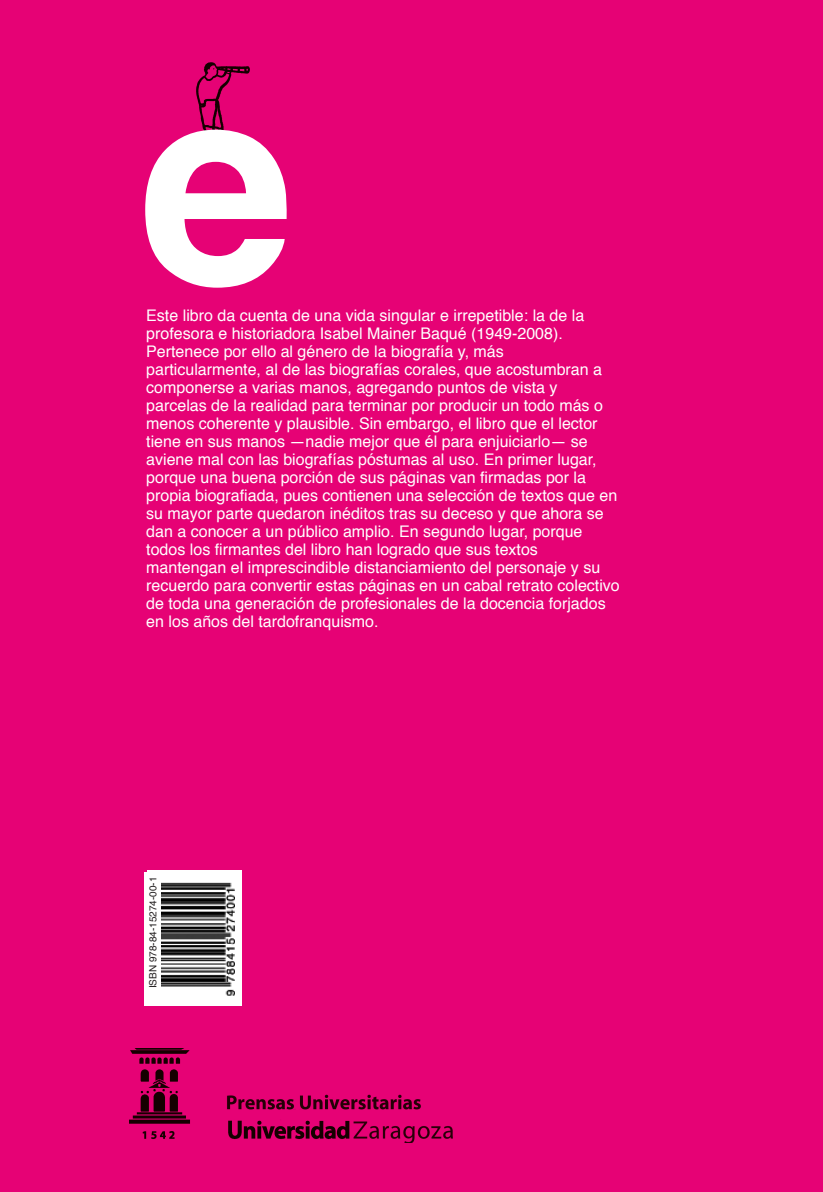
<style>
.page{position:relative;width:823px;height:1192px;background:#fff}
.page>*{position:absolute;margin:0;border:0;box-sizing:border-box;transform-origin:0 0}
.t1{font:700 280px "Helvetica";color:#fff}
.t2{font:16px/18px "Helvetica";color:#fff}
.t3{font:10px "Helvetica";color:#231f20}
</style>
<div class="page">
<div style="left:0;top:0;width:822px;height:1191px;background:#e60275"></div>
<div style="left:144px;top:871px;width:98px;height:134px;background:#fff"></div>
<div style="left:160px;top:869px;width:82px;height:134px;background:#fff"></div>
<img style="left:161px;top:882px;width:74px;height:114px">
<img style="left:129px;top:1048px;width:323px;height:94px">
<div style="left:147px;top:869px;width:13px;height:126px;background:#fff"></div>
<img style="left:196px;top:62px;width:54px;height:71px">
<h1 class="t1" style="left:139px;top:67px;width:157px">e</h1>
<p class="t2" style="left:146px;top:308px;width:475px">Este libro da cuenta de una vida singular e irrepetible: la de la profesora e historiadora Isabel Mainer Baqué (1949-2008).<br>Pertenece por ello al género de la biografía y, más particularmente, al de las biografías corales, que acostumbran a componerse a varias manos, agregando puntos de vista y parcelas de la realidad para terminar por producir un todo más o menos coherente y plausible. Sin embargo, el libro que el lector tiene en sus manos —nadie mejor que él para enjuiciarlo— se aviene mal con las biografías póstumas al uso. En primer lugar, porque una buena porción de sus páginas van firmadas por la propia biografiada, pues contienen una selección de textos que en su mayor parte quedaron inéditos tras su deceso y que ahora se dan a conocer a un público amplio. En segundo lugar, porque todos los firmantes del libro han logrado que sus textos mantengan el imprescindible distanciamiento del personaje y su recuerdo para convertir estas páginas en un cabal retrato colectivo de toda una generación de profesionales de la docencia forjados en los años del tardofranquismo.</p>
<p class="t3" style="left:149px;top:988px;width:113px;rotate:-90deg">ISBN 978-84-15274-00-1</p>
</div>
